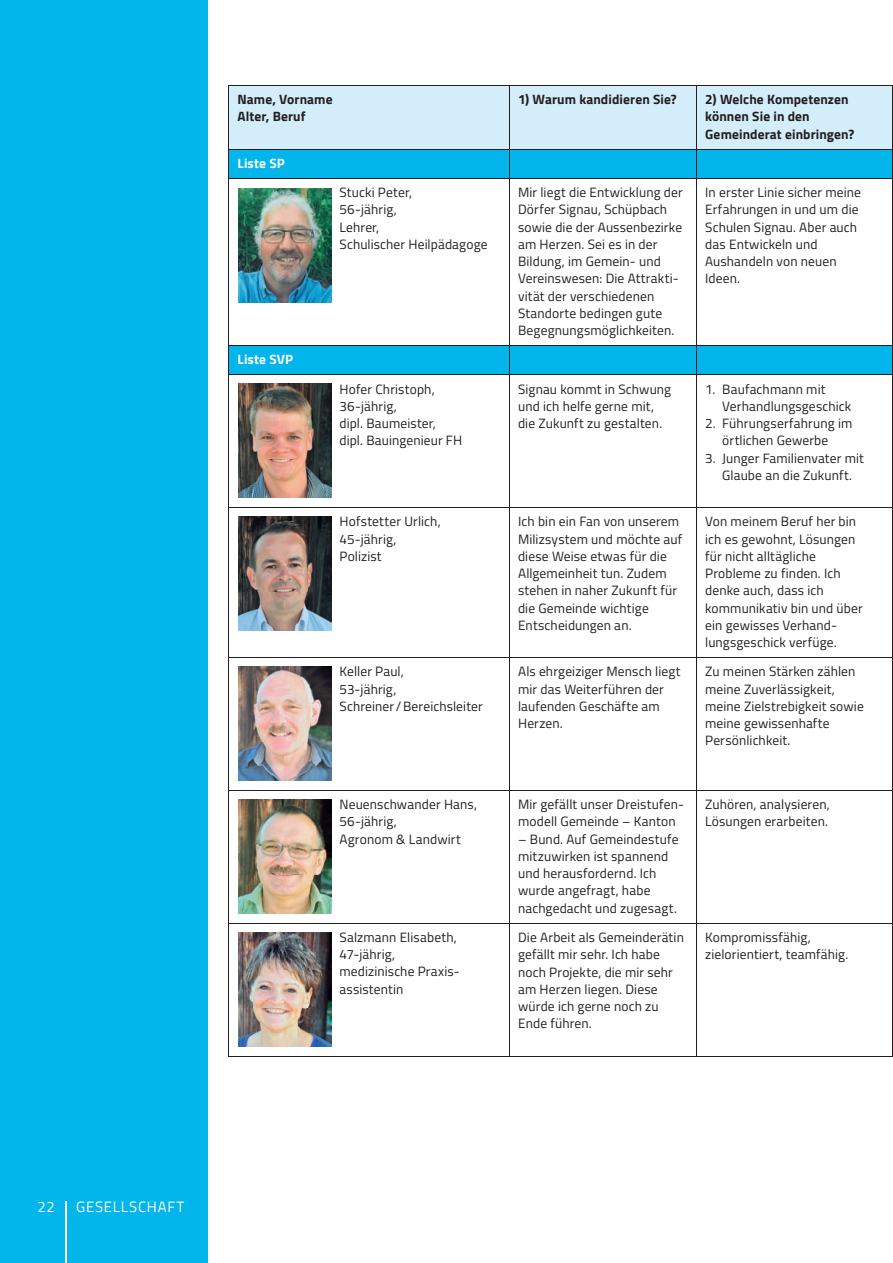
<style>
.page{position:relative;width:893px;height:1263px;background:#fff}
.page>*{position:absolute;margin:0;border:0;box-sizing:border-box;transform-origin:0 0}
.t1{font:15px "Titillium";letter-spacing:.05em;color:#fff}
.t2{font:13.5px/17.2px "Titillium";letter-spacing:.01em;color:#231f20}
.t3{font:700 13.5px/17.2px "Titillium";letter-spacing:.01em;color:#231f20}
.t4{font:700 13.5px "Titillium";letter-spacing:.01em;color:#fff}
</style>
<div class="page">
<div style="left:0;top:0;width:207px;height:1263px;background:#02b5eb"></div>
<svg style="left:230px;top:302px;width:662px;height:73px"></svg>
<hr style="left:229px;top:179px;width:1px;height:166px;background:#231f20">
<hr style="left:509px;top:179px;width:1px;height:166px;background:#231f20">
<hr style="left:696px;top:179px;width:1px;height:166px;background:#231f20">
<svg style="left:229px;top:85px;width:664px;height:94px;background:#8fd4ed"></svg>
<hr style="left:892px;top:179px;width:1px;height:166px;background:#231f20">
<hr style="left:229px;top:345px;width:281px;height:1px;background:#231f20">
<svg style="left:229px;top:346px;width:1px;height:29px"></svg>
<hr style="left:510px;top:345px;width:187px;height:1px;background:#231f20">
<svg style="left:509px;top:346px;width:1px;height:29px"></svg>
<hr style="left:697px;top:345px;width:195px;height:1px;background:#231f20">
<svg style="left:696px;top:346px;width:1px;height:29px"></svg>
<hr style="left:229px;top:375px;width:281px;height:1px;background:#231f20">
<hr style="left:229px;top:375px;width:1px;height:132px;background:#231f20">
<hr style="left:510px;top:375px;width:187px;height:1px;background:#231f20">
<hr style="left:509px;top:375px;width:1px;height:132px;background:#231f20">
<hr style="left:697px;top:375px;width:195px;height:1px;background:#231f20">
<hr style="left:696px;top:375px;width:1px;height:132px;background:#231f20">
<svg style="left:892px;top:345px;width:1px;height:30px"></svg>
<hr style="left:892px;top:375px;width:1px;height:132px;background:#231f20">
<hr style="left:229px;top:507px;width:281px;height:1px;background:#231f20">
<hr style="left:229px;top:508px;width:1px;height:149px;background:#231f20">
<hr style="left:510px;top:507px;width:187px;height:1px;background:#231f20">
<hr style="left:509px;top:508px;width:1px;height:149px;background:#231f20">
<hr style="left:697px;top:507px;width:195px;height:1px;background:#231f20">
<hr style="left:696px;top:508px;width:1px;height:149px;background:#231f20">
<hr style="left:892px;top:508px;width:1px;height:149px;background:#231f20">
<hr style="left:229px;top:657px;width:281px;height:1px;background:#231f20">
<hr style="left:229px;top:658px;width:1px;height:132px;background:#231f20">
<hr style="left:510px;top:657px;width:187px;height:1px;background:#231f20">
<hr style="left:509px;top:658px;width:1px;height:132px;background:#231f20">
<hr style="left:697px;top:657px;width:195px;height:1px;background:#231f20">
<hr style="left:696px;top:658px;width:1px;height:132px;background:#231f20">
<hr style="left:892px;top:658px;width:1px;height:132px;background:#231f20">
<hr style="left:229px;top:790px;width:281px;height:1px;background:#231f20">
<hr style="left:229px;top:791px;width:1px;height:132px;background:#231f20">
<hr style="left:510px;top:790px;width:187px;height:1px;background:#231f20">
<hr style="left:509px;top:791px;width:1px;height:132px;background:#231f20">
<hr style="left:697px;top:790px;width:195px;height:1px;background:#231f20">
<hr style="left:696px;top:791px;width:1px;height:132px;background:#231f20">
<hr style="left:892px;top:791px;width:1px;height:132px;background:#231f20">
<hr style="left:229px;top:923px;width:281px;height:1px;background:#231f20">
<hr style="left:229px;top:924px;width:1px;height:132px;background:#231f20">
<hr style="left:510px;top:923px;width:187px;height:1px;background:#231f20">
<hr style="left:509px;top:924px;width:1px;height:132px;background:#231f20">
<hr style="left:697px;top:923px;width:195px;height:1px;background:#231f20">
<hr style="left:696px;top:924px;width:1px;height:132px;background:#231f20">
<hr style="left:892px;top:924px;width:1px;height:132px;background:#231f20">
<hr style="left:229px;top:1056px;width:281px;height:1px;background:#231f20">
<hr style="left:510px;top:1056px;width:187px;height:1px;background:#231f20">
<hr style="left:697px;top:1056px;width:195px;height:1px;background:#231f20">
<img style="left:238px;top:383px;width:94px;height:114px">
<img style="left:238px;top:516px;width:94px;height:114px">
<img style="left:238px;top:667px;width:94px;height:114px">
<img style="left:238px;top:800px;width:94px;height:114px">
<img style="left:238px;top:932px;width:94px;height:114px">
<img style="left:238px;top:188px;width:94px;height:114px">
<hr style="left:65px;top:1201px;width:1px;height:62px;background:#fff">
<p class="t3" style="left:237px;top:90px;width:97px">Name, Vorname<br>Alter, Beruf</p>
<p class="t3" style="left:518px;top:90px;width:160px">1) Warum kandidieren Sie?</p>
<p class="t3" style="left:705px;top:90px;width:151px">2) Welche Kompetenzen können Sie in den<br>Gemeinderat einbringen?</p>
<p class="t4" style="left:237px;top:153px;width:49px">Liste SP</p>
<p class="t2" style="left:339px;top:183px;width:150px">Stucki Peter,<br>56-jährig,<br>Lehrer,<br>Schulischer Heilpädagoge</p>
<p class="t2" style="left:518px;top:183px;width:166px">Mir liegt die Entwicklung der<br>Dörfer Signau, Schüpbach sowie die der Aussenbezirke am Herzen. Sei es in der<br>Bildung, im Gemein- und<br>Vereinswesen: Die Attrakti&shy;vität der verschiedenen<br>Standorte bedingen gute<br>Begegnungsmöglichkeiten.</p>
<p class="t2" style="left:705px;top:183px;width:157px">In erster Linie sicher meine<br>Erfahrungen in und um die<br>Schulen Signau. Aber auch das Entwickeln und<br>Aushandeln von neuen<br>Ideen.</p>
<p class="t4" style="left:237px;top:349px;width:57px">Liste SVP</p>
<p class="t2" style="left:339px;top:380px;width:124px">Hofer Christoph,<br>36-jährig,<br>dipl. Baumeister, dipl. Bauingenieur FH</p>
<p class="t2" style="left:518px;top:380px;width:155px">Signau kommt in Schwung und ich helfe gerne mit, die Zukunft zu gestalten.</p>
<p class="t2" style="left:722px;top:380px;width:131px;text-indent:-17px">1. Baufachmann mit<br>Verhandlungsgeschick</p>
<p class="t2" style="left:705px;top:414px;width:149px;text-align:center">2. Führungserfahrung im örtlichen Gewerbe</p>
<p class="t2" style="left:705px;top:449px;width:160px;text-align:center">3. Junger Familienvater mit<br>Glaube an die Zukunft.</p>
<p class="t2" style="left:339px;top:512px;width:103px">Hofstetter Urlich,<br>45-jährig,<br>Polizist</p>
<p class="t2" style="left:518px;top:512px;width:166px">Ich bin ein Fan von unserem<br>Milizsystem und möchte auf diese Weise etwas für die<br>Allgemeinheit tun. Zudem stehen in naher Zukunft für die Gemeinde wichtige<br>Entscheidungen an.</p>
<p class="t2" style="left:705px;top:512px;width:159px">Von meinem Beruf her bin ich es gewohnt, Lösungen für nicht alltägliche<br>Probleme zu finden. Ich denke auch, dass ich kommunikativ bin und über ein gewisses Verhand&shy;lungsgeschick verfüge.</p>
<p class="t2" style="left:339px;top:662px;width:145px">Keller Paul,<br>53-jährig,<br>Schreiner / Bereichsleiter</p>
<p class="t2" style="left:518px;top:662px;width:164px">Als ehrgeiziger Mensch liegt mir das Weiterführen der laufenden Geschäfte am<br>Herzen.</p>
<p class="t2" style="left:705px;top:662px;width:160px">Zu meinen Stärken zählen meine Zuverlässigkeit, meine Zielstrebigkeit sowie meine gewissenhafte<br>Persönlichkeit.</p>
<p class="t2" style="left:339px;top:795px;width:139px">Neuenschwander Hans,<br>56-jährig,<br>Agronom &amp; Landwirt</p>
<p class="t2" style="left:518px;top:795px;width:167px">Mir gefällt unser Dreistufen&shy;modell Gemeinde – Kanton</p>
<p class="t2" style="left:518px;top:830px;width:162px">– Bund. Auf Gemeindestufe mitzuwirken ist spannend und herausfordernd. Ich wurde angefragt, habe nachgedacht und zugesagt.</p>
<p class="t2" style="left:705px;top:795px;width:126px">Zuhören, analysieren,<br>Lösungen erarbeiten.</p>
<p class="t2" style="left:339px;top:928px;width:122px">Salzmann Elisabeth,<br>47-jährig, medizinische Praxis&shy;assistentin</p>
<p class="t2" style="left:518px;top:928px;width:167px">Die Arbeit als Gemeinderätin gefällt mir sehr. Ich habe noch Projekte, die mir sehr am Herzen liegen. Diese würde ich gerne noch zu<br>Ende führen.</p>
<p class="t2" style="left:705px;top:928px;width:145px">Kompromissfähig, zielorientiert, teamfähig.</p>
<p class="t1" style="left:37px;top:1195px;width:19px">22</p>
<p class="t1" style="left:76px;top:1195px;width:110px">GESELLSCHAFT</p>
</div>
